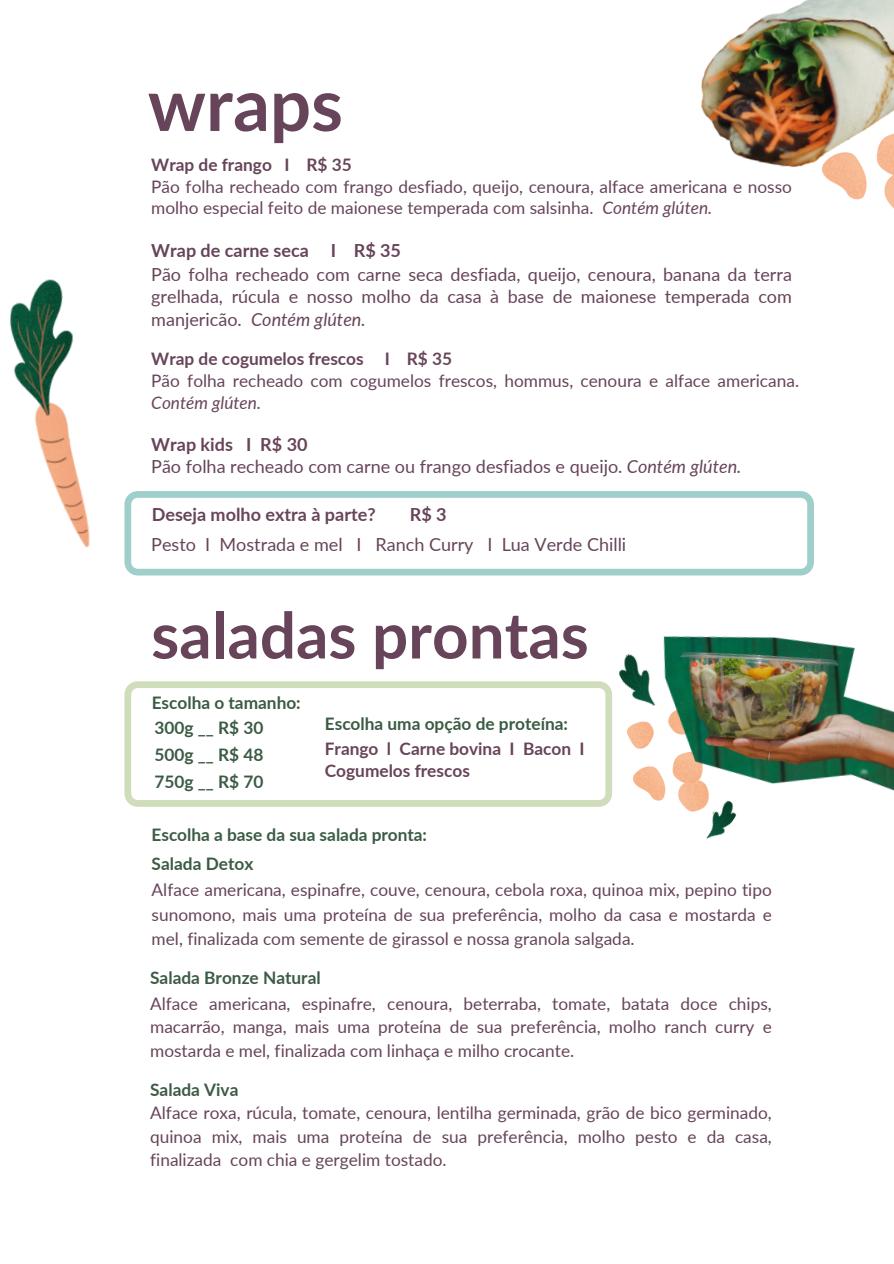
<style>
.page{position:relative;width:894px;height:1264px;background:#fff}
.page>*{position:absolute;margin:0;border:0;box-sizing:border-box;transform-origin:0 0}
.t1{font:700 72.45px "Lato";color:#67445a}
.t2{font:700 63.75px "Lato";color:#674459}
.t3{font:18px/22.5px "Lato";color:#67445a;text-align:justify}
.t4{font:700 18px "Lato";color:#67445a}
.t5{font:italic 18px "Lato";color:#67445a}
.t6{font:17.25px/23.7px "Lato";color:#674459;text-align:justify}
.t7{font:17.25px/21.5px "Lato";color:#67445a}
.t8{font:700 17.25px "Lato";color:#3b5b44}
.t9{font:700 17.25px "Lato";color:#67445a}
.t10{font:700 17.25px/22.4px "Lato";color:#674459}
.t11{font:italic 17.25px "Lato";color:#67445a}
.s1{font-style:italic}
</style>
<div class="page">
<img style="left:701px;top:0;width:192px;height:208px">
<svg style="left:124px;top:491px;width:689px;height:84px"></svg>
<img style="left:9px;top:279px;width:81px;height:269px">
<svg style="left:124px;top:681px;width:467px;height:125px"></svg>
<img style="left:591px;top:681px;width:62px;height:126px">
<img style="left:653px;top:571px;width:240px;height:241px">
<img style="left:612px;top:649px;width:53px;height:65px">
<img style="left:698px;top:796px;width:42px;height:44px">
<p class="t1" style="left:148px;top:59px;width:197px">wraps</p>
<h4 class="t9" style="left:151px;top:154px;width:202px">Wrap de frango I R$ 35</h4>
<p class="t7" style="left:151px;top:175px;width:642px">Pão folha recheado com frango desfiado, queijo, cenoura, alface americana e nosso molho especial feito de maionese temperada com salsinha.</p>
<h1 class="t11" style="left:602px;top:197px;width:111px">Contém glúten.</h1>
<p class="t4" style="left:151px;top:239px;width:251px">Wrap de carne seca I R$ 35</p>
<h4 class="t3" style="left:151px;top:262px;width:642px">Pão folha recheado com carne seca desfiada, queijo, cenoura, banana da terra grelhada, rúcula e nosso molho da casa à base de maionese temperada com manjericão.</h4>
<p class="t5" style="left:251px;top:308px;width:116px">Contém glúten.</p>
<h4 class="t9" style="left:151px;top:348px;width:302px">Wrap de cogumelos frescos I R$ 35</h4>
<p class="t7" style="left:151px;top:370px;width:649px">Pão folha recheado com cogumelos frescos, hommus, cenoura e alface americana.<br><span class="s1">Contém glúten.</span></p>
<p class="t4" style="left:151px;top:433px;width:158px">Wrap kids I R$ 30</p>
<p class="t3" style="left:151px;top:454px;width:591px">Pão folha recheado com carne ou frango desfiados e queijo. <span class="s1">Contém glúten.</span></p>
<p class="t4" style="left:409px;top:503px;width:38px">R$ 3</p>
<h4 class="t4" style="left:152px;top:503px;width:225px">Deseja molho extra à parte?</h4>
<h3 class="t3" style="left:151px;top:533px;width:476px">Pesto I Mostrada e mel I Ranch Curry I Lua Verde Chilli</h3>
<p class="t2" style="left:151px;top:595px;width:439px">saladas prontas</p>
<p class="t8" style="left:152px;top:692px;width:150px">Escolha o tamanho:</p>
<h4 class="t8" style="left:154px;top:716px;width:110px">300g __ R$ 30</h4>
<p class="t8" style="left:154px;top:744px;width:110px">500g __ R$ 48</p>
<h4 class="t8" style="left:154px;top:771px;width:110px">750g __ R$ 70</h4>
<p class="t8" style="left:325px;top:712px;width:245px">Escolha uma opção de proteína:</p>
<p class="t10" style="left:325px;top:737px;width:261px">Frango l Carne bovina I Bacon I<br>Cogumelos frescos</p>
<p class="t8" style="left:152px;top:824px;width:277px">Escolha a base da sua salada pronta:</p>
<h4 class="t8" style="left:152px;top:852px;width:103px">Salada Detox</h4>
<h4 class="t6" style="left:152px;top:876px;width:621px;line-height:24.8px">Alface americana, espinafre, couve, cenoura, cebola roxa, quinoa mix, pepino tipo sunomono, mais uma proteína de sua preferência, molho da casa e mostarda e mel, finalizada com semente de girassol e nossa granola salgada.</h4>
<h4 class="t8" style="left:150px;top:967px;width:172px">Salada Bronze Natural</h4>
<h4 class="t6" style="left:150px;top:991px;width:623px">Alface americana, espinafre, cenoura, beterraba, tomate, batata doce chips, macarrão, manga, mais uma proteína de sua preferência, molho ranch curry e mostarda e mel, finalizada com linhaça e milho crocante.</h4>
<h4 class="t8" style="left:150px;top:1079px;width:90px">Salada Viva</h4>
<p class="t6" style="left:150px;top:1100px;width:623px">Alface roxa, rúcula, tomate, cenoura, lentilha germinada, grão de bico germinado, quinoa mix, mais uma proteína de sua preferência, molho pesto e da casa, finalizada com chia e gergelim tostado.</p>
</div>
